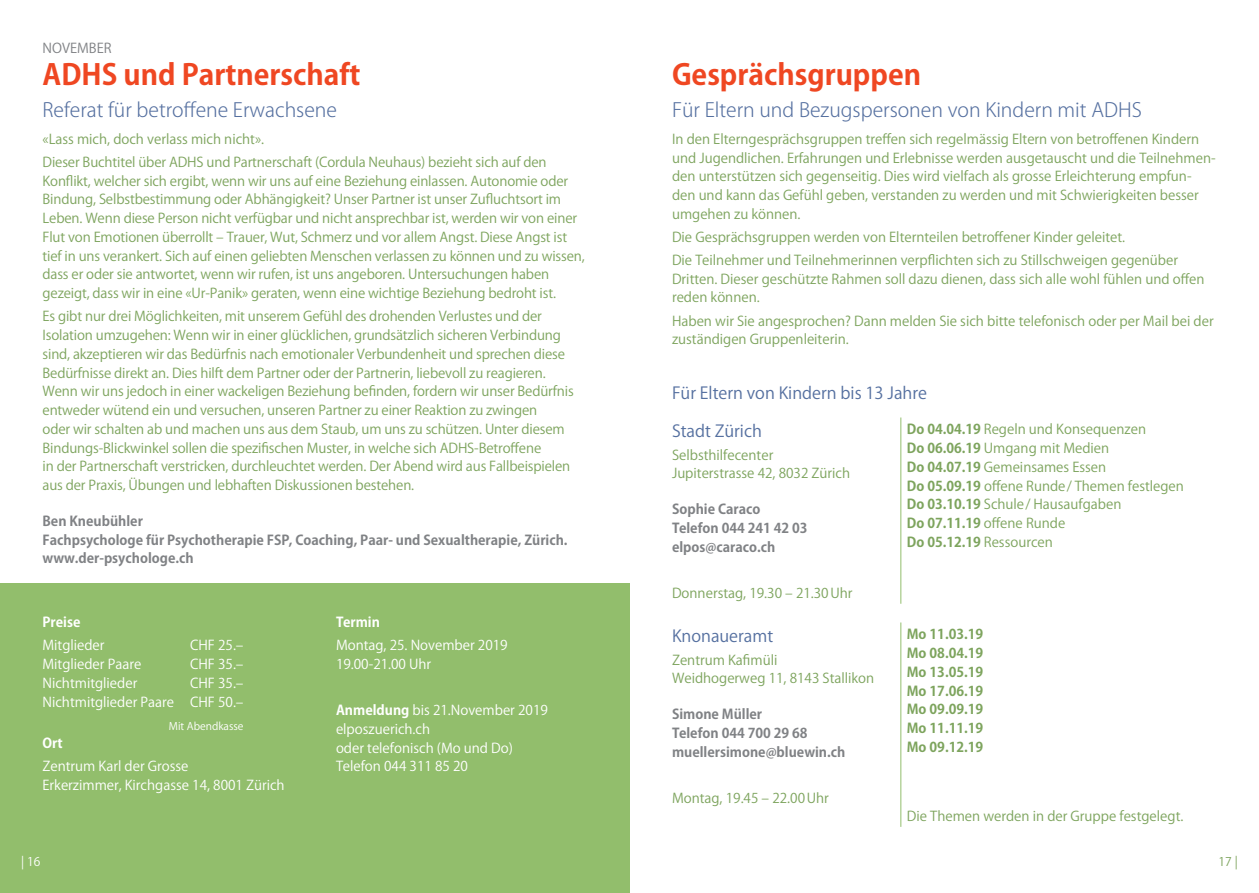
<style>
.page{position:relative;width:1259px;height:893px;background:#fff}
.page>*{position:absolute;margin:0;border:0;box-sizing:border-box;transform-origin:0 0}
.t1{font:700 28.5px "Koz Go Pro";color:#ef4722}
.t2{font:300 19.5px "Koz Go Pro";color:#5570a0}
.t3{font:16.5px "Koz Go Pro";color:#5570a0}
.t4{font:13.5px/18.8px "Koz Go Pro";letter-spacing:-.01em;color:#7da45d}
.t5{font:13.5px/18.8px "Koz Go Pro";color:#fff}
.t6{font:700 13.5px/18.8px "Koz Go Pro";color:#808285}
.t7{font:700 13.5px/18.8px "Koz Go Pro";color:#7da45d;text-align:justify}
.t8{font:700 13.5px "Koz Go Pro";color:#fff}
.t9{font:13.5px "Koz Go Pro";color:#808285}
.t10{font:12px "Koz Go Pro";color:#fff}
.t11{font:12px "Koz Go Pro";color:#7da45d}
.t12{font:10.5px "Koz Go Pro";color:#fff}
.s1{font-weight:700}
</style>
<div class="page">
<div style="left:0;top:583px;width:629px;height:310px;background:#92be6c"></div>
<hr style="left:900px;top:417px;width:1px;height:187px;background:#92be6c">
<hr style="left:900px;top:622px;width:1px;height:205px;background:#92be6c">
<p class="t9" style="left:43px;top:40px;width:70px">NOVEMBER</p>
<h1 class="t1" style="left:43px;top:56px;width:319px">ADHS und Partnerschaft</h1>
<h2 class="t2" style="left:43px;top:97px;width:296px">Referat für betroffene Erwachsene</h2>
<p class="t4" style="left:43px;top:128px;width:505px;line-height:23px">«Lass mich, doch verlass mich nicht».<br>Dieser Buchtitel über ADHS und Partnerschaft (Cordula Neuhaus) bezieht sich auf den</p>
<p class="t4" style="left:43px;top:172px;width:544px">Konflikt, welcher sich ergibt, wenn wir uns auf eine Beziehung einlassen. Autonomie oder Bindung, Selbstbestimmung oder Abhängigkeit? Unser Partner ist unser Zufluchtsort im Leben. Wenn diese Person nicht verfügbar und nicht ansprechbar ist, werden wir von einer Flut von Emotionen überrollt – Trauer, Wut, Schmerz und vor allem Angst. Diese Angst ist tief in uns verankert. Sich auf einen geliebten Menschen verlassen zu können und zu wissen, dass er oder sie antwortet, wenn wir rufen, ist uns angeboren. Untersuchungen haben gezeigt, dass wir in eine «Ur-Panik» geraten, wenn eine wichtige Beziehung bedroht ist.</p>
<p class="t4" style="left:43px;top:307px;width:533px">Es gibt nur drei Möglichkeiten, mit unserem Gefühl des drohenden Verlustes und der Isolation umzugehen: Wenn wir in einer glücklichen, grundsätzlich sicheren Verbindung sind, akzeptieren wir das Bedürfnis nach emotionaler Verbundenheit und sprechen diese Bedürfnisse direkt an. Dies hilft dem Partner oder der Partnerin, liebevoll zu reagieren.<br>Wenn wir uns jedoch in einer wackeligen Beziehung befinden, fordern wir unser Bedürfnis entweder wütend ein und versuchen, unseren Partner zu einer Reaktion zu zwingen<br>oder wir schalten ab und machen uns aus dem Staub, um uns zu schützen. Unter diesem Bindungs-Blickwinkel sollen die spezifischen Muster, in welche sich ADHS-Betroffene<br>in der Partnerschaft verstricken, durchleuchtet werden. Der Abend wird aus Fallbeispielen aus der Praxis, Übungen und lebhaften Diskussionen bestehen.</p>
<p class="t6" style="left:43px;top:512px;width:526px">Ben Kneubühler<br>Fachpsychologe für Psychotherapie FSP, Coaching, Paar- und Sexualtherapie, Zürich. www.der-psychologe.ch</p>
<p class="t8" style="left:43px;top:614px;width:39px">Preise</p>
<p class="t5" style="left:43px;top:636px;width:64px">Mitglieder</p>
<p class="t5" style="left:190px;top:636px;width:55px">CHF 25.–</p>
<p class="t5" style="left:43px;top:655px;width:100px">Mitglieder Paare</p>
<p class="t5" style="left:190px;top:655px;width:55px">CHF 35.–</p>
<p class="t5" style="left:43px;top:674px;width:96px">Nichtmitglieder</p>
<p class="t5" style="left:43px;top:674px;width:203px;text-align:right">CHF 35.–<br>Nichtmitglieder Paare CHF 50.–</p>
<p class="t12" style="left:169px;top:719px;width:76px">Mit Abendkasse</p>
<p class="t8" style="left:43px;top:735px;width:22px">Ort</p>
<p class="t5" style="left:43px;top:757px;width:244px">Zentrum Karl der Grosse<br>Erkerzimmer, Kirchgasse 14, 8001 Zürich</p>
<p class="t8" style="left:336px;top:614px;width:45px">Termin</p>
<p class="t5" style="left:336px;top:636px;width:173px">Montag, 25. November 2019<br>19.00-21.00 Uhr</p>
<p class="t5" style="left:336px;top:701px;width:213px"><span class="s1">Anmeldung</span> bis 21.November 2019 elposzuerich.ch<br>oder telefonisch (Mo und Do)<br>Telefon 044 311 85 20</p>
<h1 class="t1" style="left:672px;top:56px;width:250px">Gesprächsgruppen</h1>
<h2 class="t2" style="left:672px;top:97px;width:471px">Für Eltern und Bezugspersonen von Kindern mit ADHS</h2>
<p class="t4" style="left:672px;top:130px;width:545px">In den Elterngesprächsgruppen treffen sich regelmässig Eltern von betroffenen Kindern und Jugendlichen. Erfahrungen und Erlebnisse werden ausgetauscht und die Teilnehmen&shy;den unterstützen sich gegenseitig. Dies wird vielfach als grosse Erleichterung empfun&shy;den und kann das Gefühl geben, verstanden zu werden und mit Schwierigkeiten besser umgehen zu können.</p>
<p class="t4" style="left:672px;top:226px;width:507px;line-height:23px">Die Gesprächsgruppen werden von Elternteilen betroffener Kinder geleitet.<br>Die Teilnehmer und Teilnehmerinnen verpflichten sich zu Stillschweigen gegenüber</p>
<p class="t4" style="left:672px;top:270px;width:534px">Dritten. Dieser geschützte Rahmen soll dazu dienen, dass sich alle wohl fühlen und offen reden können.</p>
<p class="t4" style="left:672px;top:312px;width:543px">Haben wir Sie angesprochen? Dann melden Sie sich bitte telefonisch oder per Mail bei der zuständigen Gruppenleiterin.</p>
<p class="t3" style="left:672px;top:382px;width:256px">Für Eltern von Kindern bis 13 Jahre</p>
<p class="t3" style="left:672px;top:420px;width:91px">Stadt Zürich</p>
<p class="t4" style="left:672px;top:446px;width:180px">Selbsthilfecenter<br>Jupiterstrasse 42, 8032 Zürich</p>
<p class="t6" style="left:672px;top:501px;width:137px">Sophie Caraco<br>Telefon 044 241 42 03 elpos@caraco.ch</p>
<p class="t4" style="left:672px;top:584px;width:182px">Donnerstag, 19.30 – 21.30Uhr</p>
<p class="t4" style="left:907px;top:420px;width:279px"><span class="s1">Do 04.04.19</span> Regeln und Konsequenzen<br><span class="s1">Do 06.06.19</span> Umgang mit Medien<br><span class="s1">Do 04.07.19</span> Gemeinsames Essen<br><span class="s1">Do 05.09.19</span> offene Runde/ Themen festlegen<br><span class="s1">Do 03.10.19</span> Schule/ Hausaufgaben<br><span class="s1">Do 07.11.19</span> offene Runde<br><span class="s1">Do 05.12.19</span> Ressourcen</p>
<p class="t3" style="left:672px;top:625px;width:103px">Knonaueramt</p>
<p class="t4" style="left:672px;top:651px;width:204px">Zentrum Kafimüli<br>Weidhogerweg 11, 8143 Stallikon</p>
<p class="t6" style="left:672px;top:706px;width:175px">Simone Müller<br>Telefon 044 700 29 68 muellersimone@bluewin.ch</p>
<p class="t4" style="left:672px;top:789px;width:158px">Montag, 19.45 – 22.00Uhr</p>
<p class="t7" style="left:907px;top:626px;width:78px">Mo 11.03.19<br>Mo 08.04.19<br>Mo 13.05.19<br>Mo 17.06.19<br>Mo 09.09.19<br>Mo 11.11.19<br>Mo 09.12.19</p>
<p class="t4" style="left:907px;top:807px;width:278px">Die Themen werden in der Gruppe festgelegt.</p>
<p class="t10" style="left:21px;top:854px;width:21px">| 16</p>
<p class="t11" style="left:1218px;top:854px;width:21px">17 |</p>
</div>
